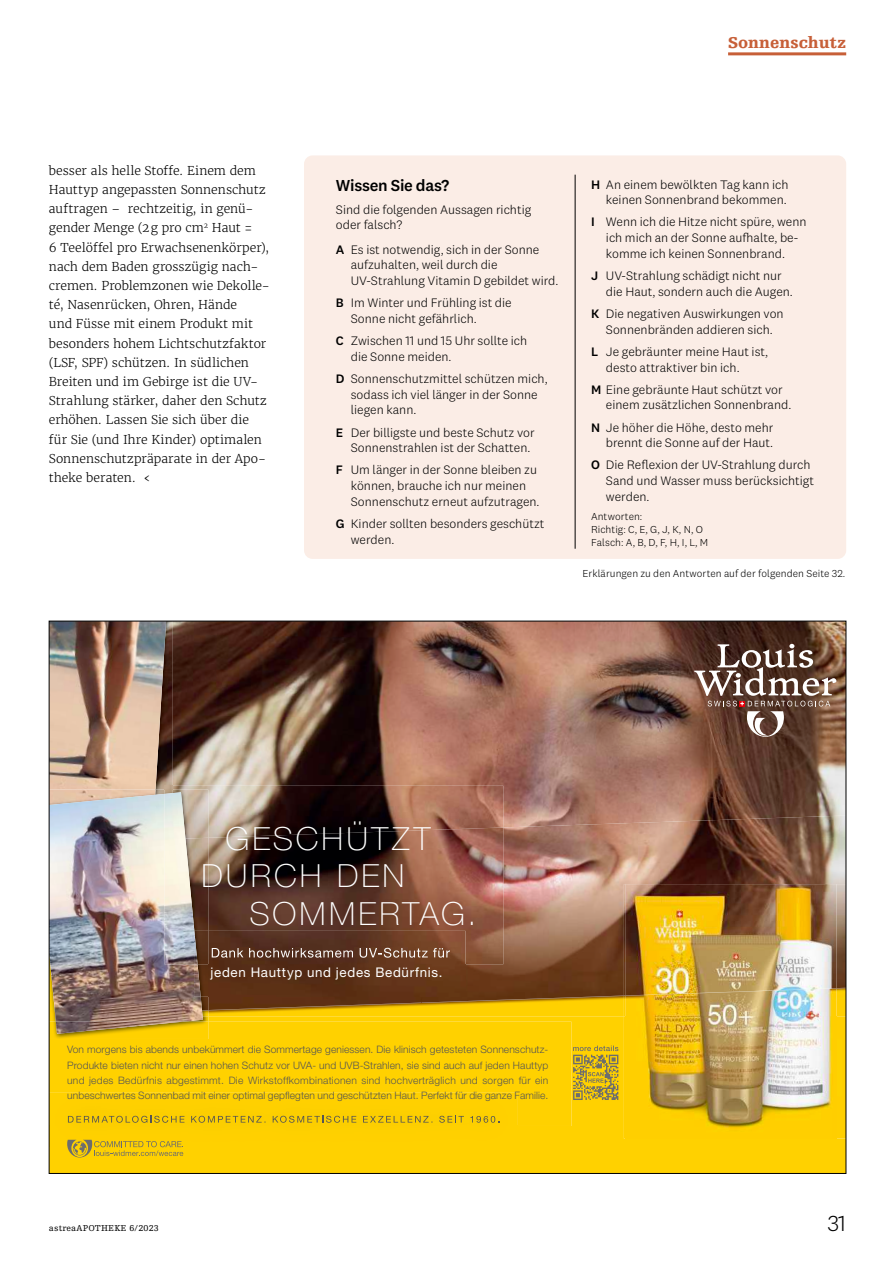
<style>
.page{position:relative;width:893px;height:1263px;background:#fff}
.page>*{position:absolute;margin:0;border:0;box-sizing:border-box;transform-origin:0 0}
.t1{font:100 31.95px "Helvetica Neue LT Pro";letter-spacing:.095em;color:#fff}
.t2{font:300 22.5px "National 2";color:#000}
.t3{font:500 16.5px "National 2";letter-spacing:-.015em;color:#000}
.t4{font:900 16.5px "Egyptienne FLT Std";color:#c75f38}
.t5{font:13.35px "Helvetica Neue LT Pro";letter-spacing:.05em;color:#fff}
.t6{font:300 12.75px/15.8px "National 2";color:#000}
.t7{font:300 12.15px/19.2px "Merriweather";color:#000}
.t8{font:300 10.5px/12.8px "National 2";letter-spacing:.005em;color:#000}
.t9{font:300 10.2px/15.3px "Helvetica Neue LT Pro";letter-spacing:.01em;color:#555554;text-align:justify}
.t10{font:9px "Egyptienne FLT Std";letter-spacing:.02em;color:#000}
.s1{font-weight:500}
</style>
<div class="page">
<div style="left:51px;top:1016px;width:793px;height:156px;background:#ffd100"></div>
<img style="left:208px;top:1010px;width:416px;height:6px">
<img style="left:422px;top:1002px;width:202px;height:8px">
<img style="left:172px;top:623px;width:484px;height:200px">
<img style="left:656px;top:623px;width:188px;height:192px">
<img style="left:422px;top:823px;width:215px;height:179px">
<img style="left:637px;top:815px;width:207px;height:69px">
<img style="left:208px;top:996px;width:214px;height:14px">
<img style="left:166px;top:623px;width:6px;height:163px">
<img style="left:51px;top:623px;width:115px;height:166px">
<svg style="left:203px;top:1010px;width:5px;height:6px"></svg>
<img style="left:51px;top:789px;width:104px;height:5px">
<img style="left:51px;top:794px;width:152px;height:228px">
<img style="left:201px;top:964px;width:264px;height:32px">
<img style="left:194px;top:964px;width:7px;height:32px">
<img style="left:172px;top:786px;width:331px;height:41px">
<img style="left:208px;top:827px;width:295px;height:137px">
<img style="left:172px;top:789px;width:36px;height:49px">
<img style="left:194px;top:838px;width:14px;height:93px">
<svg style="left:155px;top:786px;width:17px;height:9px"></svg>
<img style="left:164px;top:792px;width:30px;height:172px">
<img style="left:198px;top:931px;width:267px;height:33px">
<img style="left:194px;top:931px;width:4px;height:33px">
<svg style="left:212px;top:948px;width:7px;height:9px"></svg>
<img style="left:221px;top:950px;width:14px;height:8px">
<svg style="left:237px;top:948px;width:77px;height:10px"></svg>
<img style="left:315px;top:950px;width:18px;height:8px">
<svg style="left:335px;top:948px;width:47px;height:10px"></svg>
<img style="left:384px;top:948px;width:15px;height:10px">
<svg style="left:401px;top:948px;width:49px;height:10px"></svg>
<div style="left:51px;top:1126px;width:466px;height:20px;background:#ffd000"></div>
<div style="left:51px;top:1022px;width:520px;height:104px;background:#ffd100"></div>
<img style="left:56px;top:1022px;width:127px;height:12px">
<svg style="left:68px;top:1116px;width:109px;height:7px"></svg>
<img style="left:180px;top:1116px;width:17px;height:6px">
<svg style="left:199px;top:1116px;width:63px;height:7px"></svg>
<img style="left:264px;top:1116px;width:14px;height:6px">
<svg style="left:280px;top:1116px;width:68px;height:7px"></svg>
<img style="left:352px;top:1116px;width:16px;height:6px">
<svg style="left:370px;top:1116px;width:59px;height:6px"></svg>
<img style="left:431px;top:1116px;width:14px;height:7px">
<svg style="left:448px;top:1116px;width:8px;height:6px"></svg>
<img style="left:458px;top:1116px;width:15px;height:6px">
<svg style="left:476px;top:1116px;width:23px;height:7px"></svg>
<img style="left:624px;top:996px;width:220px;height:142px">
<img style="left:624px;top:884px;width:220px;height:111px">
<img style="left:626px;top:996px;width:210px;height:142px">
<img style="left:626px;top:995px;width:210px;height:1px">
<img style="left:626px;top:884px;width:210px;height:111px">
<svg style="left:694px;top:644px;width:142px;height:93px;background:#795d50"></svg>
<svg style="left:67px;top:1140px;width:116px;height:17px;background:#d7b61c"></svg>
<svg style="left:573px;top:1045px;width:45px;height:55px;background:#c2a72c"></svg>
<hr style="left:728px;top:52px;width:118px;height:3px;background:#c75f38">
<div style="left:304px;top:155px;width:542px;height:404px;background:#fbede6;border-radius:9px"></div>
<hr style="left:575px;top:175px;width:1px;height:374px;background:#000">
<p class="t7" style="left:49px;top:161px;width:223px">besser als helle Stoffe. Einem dem<br>Hauttyp angepassten Sonnenschutz auftragen – rechtzeitig, in genü&shy;gender Menge (2g pro cm<sup>2</sup> Haut =<br>6 Teelöffel pro Erwachsenenkörper), nach dem Baden grosszügig nach&shy;cremen. Problemzonen wie Dekolle&shy;té, Nasenrücken, Ohren, Hände<br>und Füsse mit einem Produkt mit besonders hohem Lichtschutzfaktor (LSF, SPF) schützen. In südlichen<br>Breiten und im Gebirge ist die UV-<br>Strahlung stärker, daher den Schutz erhöhen. Lassen Sie sich über die für Sie (und Ihre Kinder) optimalen<br>Sonnenschutzpräparate in der Apo&shy;theke beraten. ‹</p>
<p class="t4" style="left:728px;top:34px;width:120px">Sonnenschutz</p>
<p class="t3" style="left:336px;top:176px;width:115px">Wissen Sie das?</p>
<p class="t6" style="left:336px;top:201px;width:197px">Sind die folgenden Aussagen richtig oder falsch?</p>
<p class="t6" style="left:351px;top:241px;width:209px;text-indent:-15px"><span class="s1">A</span> Es ist notwendig, sich in der Sonne aufzuhalten, weil durch die<br>UV-Strahlung Vitamin D gebildet wird.</p>
<p class="t6" style="left:351px;top:295px;width:162px;text-indent:-15px"><span class="s1">B</span> Im Winter und Frühling ist die<br>Sonne nicht gefährlich.</p>
<p class="t6" style="left:351px;top:333px;width:178px;text-indent:-15px"><span class="s1">C</span> Zwischen 11 und 15 Uhr sollte ich die Sonne meiden.</p>
<p class="t6" style="left:351px;top:371px;width:198px;text-indent:-15px"><span class="s1">D</span> Sonnenschutzmittel schützen mich, sodass ich viel länger in der Sonne liegen kann.</p>
<p class="t6" style="left:351px;top:424px;width:185px;text-indent:-15px"><span class="s1">E</span> Der billigste und beste Schutz vor<br>Sonnenstrahlen ist der Schatten.</p>
<p class="t6" style="left:351px;top:462px;width:190px;text-indent:-15px"><span class="s1">F</span> Um länger in der Sonne bleiben zu können, brauche ich nur meinen<br>Sonnenschutz erneut aufzutragen.</p>
<p class="t6" style="left:351px;top:516px;width:195px;text-indent:-15px"><span class="s1">G</span> Kinder sollten besonders geschützt werden.</p>
<p class="t6" style="left:591px;top:176px;width:199px;text-align:right"><span class="s1">H</span> An einem bewölkten Tag kann ich keinen Sonnenbrand bekommen.</p>
<p class="t6" style="left:591px;top:214px;width:217px;text-align:center"><span class="s1">I</span> Wenn ich die Hitze nicht spüre, wenn ich mich an der Sonne aufhalte, be&shy;komme ich keinen Sonnenbrand.</p>
<p class="t6" style="left:606px;top:268px;width:188px;text-indent:-15px"><span class="s1">J</span> UV-Strahlung schädigt nicht nur die Haut, sondern auch die Augen.</p>
<p class="t6" style="left:591px;top:306px;width:194px;text-align:center"><span class="s1">K</span> Die negativen Auswirkungen von<br>Sonnenbränden addieren sich.</p>
<p class="t6" style="left:606px;top:343px;width:164px;text-indent:-15px"><span class="s1">L</span> Je gebräunter meine Haut ist, desto attraktiver bin ich.</p>
<p class="t6" style="left:606px;top:381px;width:187px;text-indent:-15px"><span class="s1">M</span> Eine gebräunte Haut schützt vor einem zusätzlichen Sonnenbrand.</p>
<p class="t6" style="left:591px;top:419px;width:184px;text-align:right"><span class="s1">N</span> Je höher die Höhe, desto mehr brennt die Sonne auf der Haut.</p>
<p class="t6" style="left:606px;top:457px;width:210px;text-indent:-15px"><span class="s1">O</span> Die Reflexion der UV-Strahlung durch<br>Sand und Wasser muss berücksichtigt werden.</p>
<p class="t8" style="left:591px;top:510px;width:119px">Antworten:<br>Richtig: C, E, G, J, K, N, O<br>Falsch: A, B, D, F, H, I, L, M</p>
<p class="t8" style="left:583px;top:567px;width:264px">Erklärungen zu den Antworten auf der folgenden Seite 32.</p>
<h1 class="t1" style="left:225px;top:820px;width:207px">GESCHÜTZT</h1>
<h1 class="t1" style="left:201px;top:858px;width:205px">DURCH DEN</h1>
<h1 class="t1" style="left:249px;top:895px;width:229px">SOMMERTAG.</h1>
<p class="t5" style="left:211px;top:965px;width:233px">jeden Hauttyp und jedes Bedürfnis.</p>
<p class="t9" style="left:67px;top:1042px;width:483px">Von morgens bis abends unbekümmert die Sommertage geniessen. Die klinisch getesteten Sonnenschutz-Produkte bieten nicht nur einen hohen Schutz vor UVA- und UVB-Strahlen, sie sind auch auf jeden Hauttyp und jedes Bedürfnis abgestimmt. Die Wirkstoffkombinationen sind hochverträglich und sorgen für ein unbeschwertes Sonnenbad mit einer optimal gepflegten und geschützten Haut. Perfekt für die ganze Familie.</p>
<p class="t10" style="left:49px;top:1223px;width:111px">astreaAPOTHEKE 6/2023</p>
<h2 class="t2" style="left:827px;top:1211px;width:20px">31</h2>
</div>
